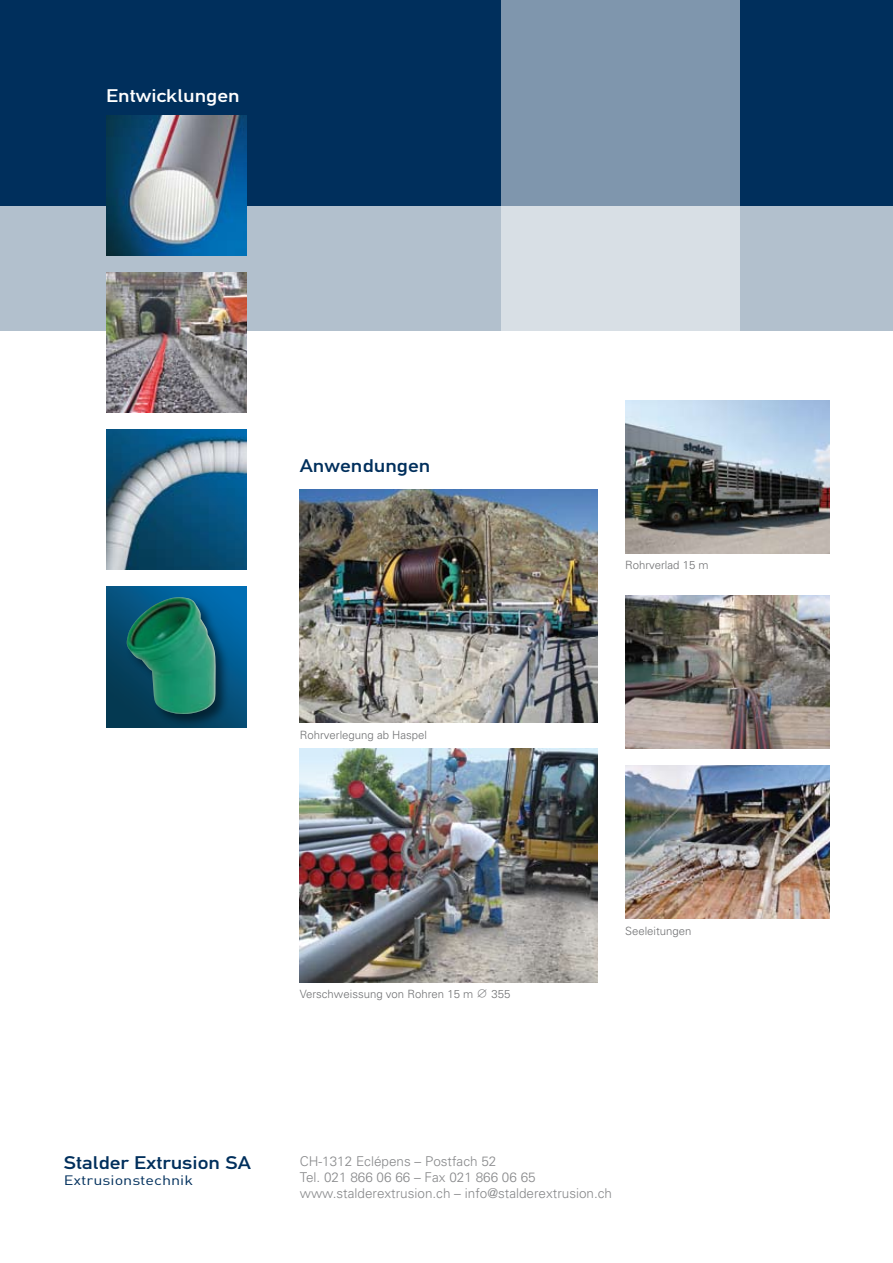
<style>
.page{position:relative;width:893px;height:1263px;background:#fff}
.page>*{position:absolute;margin:0;border:0;box-sizing:border-box;transform-origin:0 0}
.t1{font:18px "DIN Mittelschrift Alternate";color:#002f5c;scale:1.2 1}
.t2{font:18px "DIN Mittelschrift Alternate";color:#fff;scale:1.2 1}
.t3{font:300 13.5px/16.2px "Univers";color:#87888a}
.t4{font:13.5px "DIN";color:#002f5c;scale:1.2 1}
.t5{font:300 11.4px "Univers";color:#707173}
.s1{font-family:"Math Technical P04";font-weight:400}
</style>
<div class="page">
<div style="left:0;top:0;width:893px;height:330px;background:#002f5c"></div>
<div style="left:0;top:206px;width:893px;height:124px;background:#b2c0cd"></div>
<img style="left:106px;top:115px;width:141px;height:140px">
<img style="left:106px;top:429px;width:141px;height:141px">
<img style="left:106px;top:272px;width:141px;height:140px">
<img style="left:106px;top:587px;width:141px;height:140px">
<svg style="left:502px;top:0;width:238px;height:330px;background:#a0b1c2"></svg>
<img style="left:300px;top:748px;width:297px;height:234px">
<img style="left:625px;top:765px;width:204px;height:153px">
<img style="left:300px;top:489px;width:297px;height:234px">
<img style="left:625px;top:595px;width:204px;height:153px">
<img style="left:625px;top:400px;width:204px;height:153px">
<div style="left:125px;top:595px;width:104px;height:133px;background:#000;opacity:.5"></div>
<img style="left:127px;top:597px;width:89px;height:117px">
<h1 class="t2" style="left:106px;top:85px;width:113px">Entwicklungen</h1>
<h1 class="t1" style="left:300px;top:455px;width:110px">Anwendungen</h1>
<p class="t5" style="left:300px;top:728px;width:129px">Rohrverlegung ab Haspel</p>
<p class="t5" style="left:625px;top:558px;width:85px">Rohrverlad 15 m</p>
<p class="t5" style="left:300px;top:987px;width:212px">Verschweissung von Rohren 15 m <span class="s1">n</span> 355</p>
<p class="t5" style="left:625px;top:924px;width:68px">Seeleitungen</p>
<h1 class="t1" style="left:64px;top:1152px;width:158px">Stalder Extrusion SA</h1>
<p class="t4" style="left:64px;top:1172px;width:109px">Extrusionstechnik</p>
<p class="t3" style="left:300px;top:1152px;width:314px">CH-1312 Eclépens – Postfach 52<br>Tel. 021 866 06 66 – Fax 021 866 06 65 www.stalderextrusion.ch – info@stalderextrusion.ch</p>
</div>
